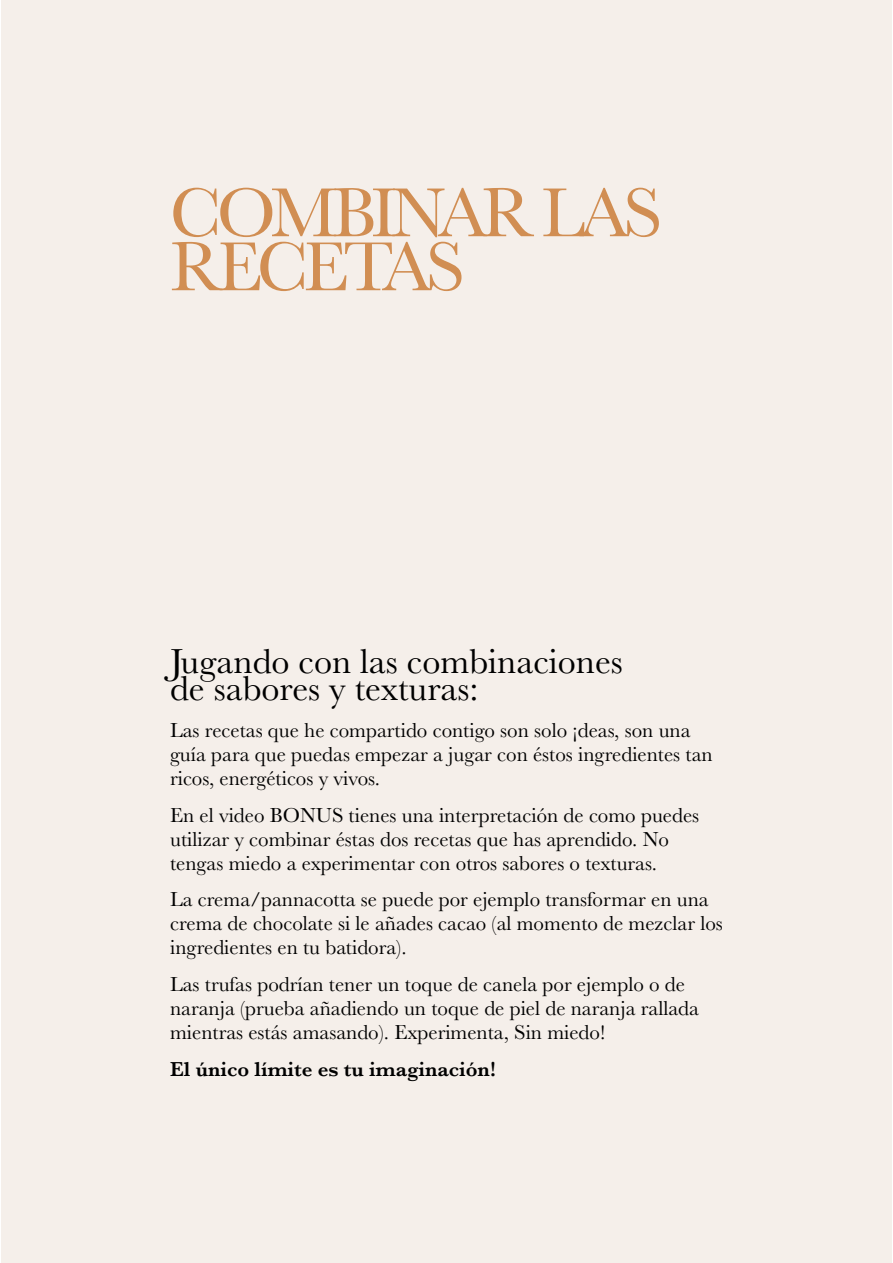
<style>
.page{position:relative;width:893px;height:1263px;background:#fff}
.page>*{position:absolute;margin:0;border:0;box-sizing:border-box;transform-origin:0 0}
.t1{font:72px/54px "Baskerville MT Std";letter-spacing:-.075em;color:#d18e53}
.t2{font:36px/27px "Baskerville";color:#000}
.t3{font:21px/24px "Baskerville";color:#000}
.t4{font:600 21px "Baskerville";color:#000}
</style>
<div class="page">
<div style="left:1px;top:0;width:891px;height:1263px;background:#f5efea"></div>
<h1 class="t1" style="left:170px;top:186px;width:494px">COMBINAR LAS<br>RECETAS</h1>
<h2 class="t2" style="left:170px;top:648px;width:454px">Jugando con las combinaciones de sabores y texturas:</h2>
<p class="t3" style="left:170px;top:718px;width:544px">Las recetas que he compartido contigo son solo ¡deas, son una guía para que puedas empezar a jugar con éstos ingredientes tan ricos, energéticos y vivos.</p>
<p class="t3" style="left:170px;top:803px;width:531px">En el video BONUS tienes una interpretación de como puedes utilizar y combinar éstas dos recetas que has aprendido. No tengas miedo a experimentar con otros sabores o texturas.</p>
<p class="t3" style="left:170px;top:888px;width:554px">La crema/pannacotta se puede por ejemplo transformar en una crema de chocolate si le añades cacao (al momento de mezclar los ingredientes en tu batidora).</p>
<p class="t3" style="left:170px;top:973px;width:530px">Las trufas podrían tener un toque de canela por ejemplo o de naranja (prueba añadiendo un toque de piel de naranja rallada mientras estás amasando). Experimenta, Sin miedo!</p>
<p class="t4" style="left:170px;top:1054px;width:327px">El único límite es tu imaginación!</p>
</div>
